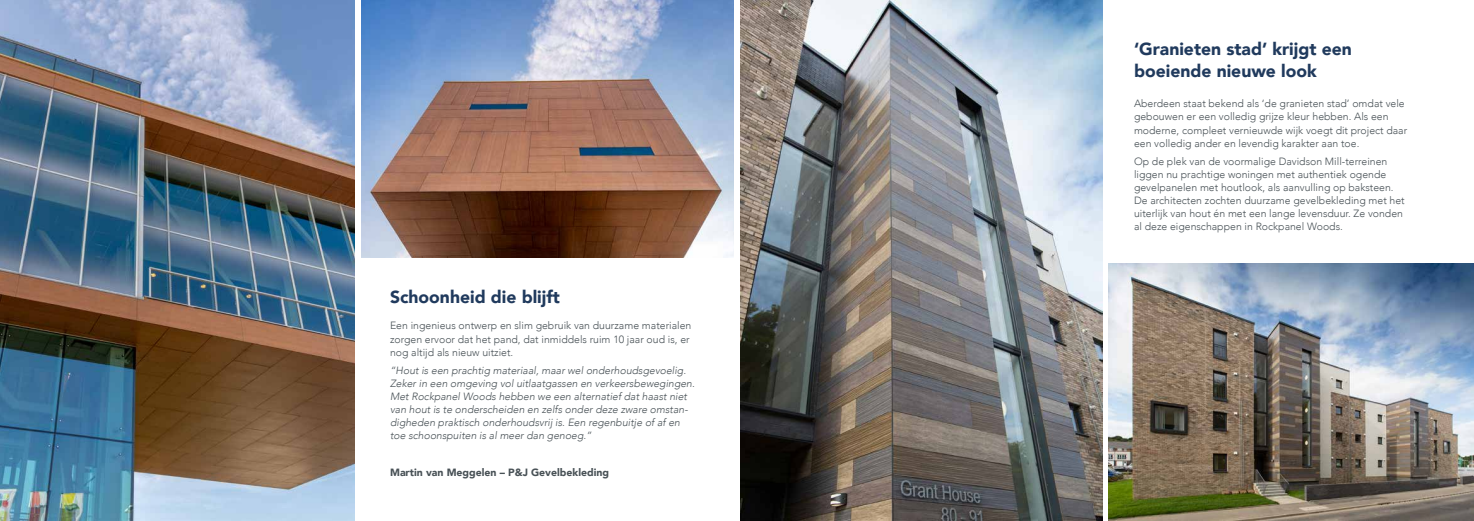
<style>
.page{position:relative;width:1474px;height:521px;background:#fff}
.page>*{position:absolute;margin:0;border:0;box-sizing:border-box;transform-origin:0 0}
.t1{font:900 17.5px/22.8px "Avenir";color:#203a5d}
.t2{font:300 10.5px/13.1px "Avenir";color:#485156}
.t3{font:italic 300 10.5px/13.1px "Avenir";color:#485156}
.t4{font:900 10.5px "Avenir";color:#485156}
</style>
<div class="page">
<img style="left:0;top:0;width:355px;height:521px">
<img style="left:361px;top:0;width:373px;height:257px">
<img style="left:740px;top:0;width:362px;height:521px">
<img style="left:1108px;top:264px;width:365px;height:257px">
<h1 class="t1" style="left:390px;top:285px;width:171px">Schoonheid die blijft</h1>
<p class="t2" style="left:390px;top:319px;width:303px">Een ingenieus ontwerp en slim gebruik van duurzame materialen zorgen ervoor dat het pand, dat inmiddels ruim 10 jaar oud is, er nog altijd als nieuw uitziet.</p>
<p class="t3" style="left:390px;top:364px;width:306px">“Hout is een prachtig materiaal, maar wel onderhoudsgevoelig.<br>Zeker in een omgeving vol uitlaatgassen en verkeersbewegingen.<br>Met Rockpanel Woods hebben we een alternatief dat haast niet van hout is te onderscheiden en zelfs onder deze zware omstan&shy;digheden praktisch onderhoudsvrij is. Een regenbuitje of af en toe schoonspuiten is al meer dan genoeg.”</p>
<p class="t4" style="left:390px;top:463px;width:220px">Martin van Meggelen – P&amp;J Gevelbekleding</p>
<h1 class="t1" style="left:1134px;top:37px;width:219px">‘Granieten stad’ krijgt een boeiende nieuwe look</h1>
<p class="t2" style="left:1134px;top:97px;width:275px">Aberdeen staat bekend als ‘de granieten stad’ omdat vele gebouwen er een volledig grijze kleur hebben. Als een moderne, compleet vernieuwde wijk voegt dit project daar een volledig ander en levendig karakter aan toe.</p>
<p class="t2" style="left:1134px;top:155px;width:272px">Op de plek van de voormalige Davidson Mill-terreinen liggen nu prachtige woningen met authentiek ogende gevelpanelen met houtlook, als aanvulling op baksteen.<br>De architecten zochten duurzame gevelbekleding met het uiterlijk van hout én met een lange levensduur. Ze vonden al deze eigenschappen in Rockpanel Woods.</p>
</div>
